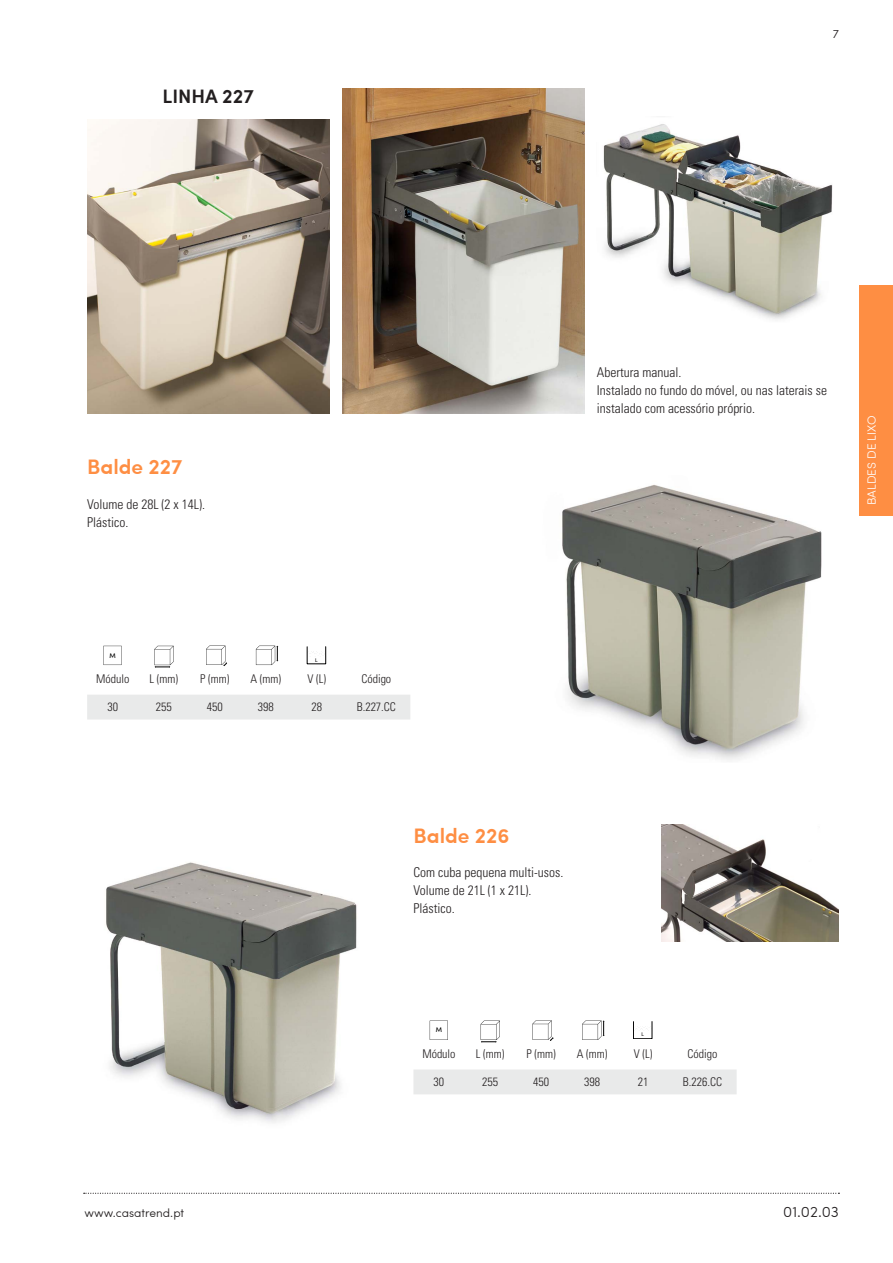
<style>
.page{position:relative;width:893px;height:1263px;background:#fff}
.page>*{position:absolute;margin:0;border:0;box-sizing:border-box;transform-origin:0 0}
.t1{font:600 21px "Sofia Pro";color:#fe8e43}
.t2{font:600 19.5px "Sofia Pro";color:#231f20}
.t3{font:300 15px "Sofia Pro";color:#231f20}
.t4{font:300 condensed 13.5px/18px "Univers LT Std";color:#231f20}
.Tabela{font:300 condensed 12px "Univers LT Std";color:#231f20}
.t5{font:300 12px "Sofia Pro";color:#231f20}
.t6{font:300 12px "Sofia Pro";color:#fff}
.t7{font:500 6.75px "Sofia Pro";color:#000}
.t8{font:500 5.4px "Sofia Pro";color:#000}
</style>
<div class="page">
<svg style="left:84px;top:1193px;width:755px;height:1px"></svg>
<div style="left:859px;top:285px;width:34px;height:231px;background:#fe8e43"></div>
<img style="left:562px;top:485px;width:260px;height:275px">
<img style="left:106px;top:862px;width:251px;height:261px">
<img style="left:342px;top:88px;width:242px;height:325px">
<img style="left:87px;top:120px;width:242px;height:293px">
<img style="left:603px;top:124px;width:230px;height:196px">
<img style="left:662px;top:825px;width:177px;height:117px">
<div style="left:413px;top:1069px;width:324px;height:25px;background:#e9eaea"></div>
<svg style="left:582px;top:1020px;width:23px;height:20px"></svg>
<svg style="left:481px;top:1021px;width:19px;height:22px"></svg>
<svg style="left:430px;top:1021px;width:18px;height:19px"></svg>
<svg style="left:532px;top:1020px;width:21px;height:21px"></svg>
<div style="left:633px;top:1021px;width:19px;height:18px;border:1px solid #000"></div>
<div style="left:87px;top:695px;width:323px;height:24px;background:#e9eaea"></div>
<svg style="left:256px;top:646px;width:22px;height:19px"></svg>
<svg style="left:154px;top:646px;width:20px;height:22px"></svg>
<svg style="left:103px;top:646px;width:19px;height:19px"></svg>
<svg style="left:206px;top:645px;width:21px;height:21px"></svg>
<p class="t2" style="left:163px;top:81px;width:93px">LINHA 227</p>
<p class="t5" style="left:833px;top:25px;width:8px">7</p>
<p class="t1" style="left:87px;top:451px;width:97px">Balde 227</p>
<p class="t4" style="left:87px;top:495px;width:119px">Volume de 28L (2 x 14L).</p>
<p class="t4" style="left:87px;top:513px;width:43px">Plástico.</p>
<p class="t4" style="left:597px;top:364px;width:86px">Abertura manual.</p>
<p class="t4" style="left:597px;top:382px;width:232px">Instalado no fundo do móvel, ou nas laterais se instalado com acessório próprio.</p>
<p class="t6" style="left:863px;top:505px;width:92px;rotate:-90deg">BALDES DE LIXO</p>
<p class="t7" style="left:110px;top:650px;width:8px">M</p>
<p class="t8" style="left:315px;top:656px;width:4px">L</p>
<p class="Tabela" style="left:96px;top:672px;width:35px">Módulo</p>
<p class="Tabela" style="left:149px;top:672px;width:30px">L (mm)</p>
<p class="Tabela" style="left:200px;top:672px;width:31px">P (mm)</p>
<p class="Tabela" style="left:250px;top:672px;width:32px">A (mm)</p>
<p class="Tabela" style="left:307px;top:672px;width:20px">V (L)</p>
<p class="Tabela" style="left:361px;top:672px;width:31px">Código</p>
<p class="Tabela" style="left:107px;top:700px;width:12px">30</p>
<p class="Tabela" style="left:156px;top:700px;width:17px">255</p>
<p class="Tabela" style="left:207px;top:700px;width:17px">450</p>
<p class="Tabela" style="left:258px;top:700px;width:17px">398</p>
<p class="Tabela" style="left:311px;top:700px;width:12px">28</p>
<p class="Tabela" style="left:357px;top:700px;width:41px">B.227.CC</p>
<p class="t1" style="left:413px;top:819px;width:97px">Balde 226</p>
<p class="t4" style="left:413px;top:864px;width:151px">Com cuba pequena multi-usos.</p>
<p class="t4" style="left:413px;top:882px;width:119px">Volume de 21L (1 x 21L).</p>
<p class="t4" style="left:413px;top:900px;width:43px">Plástico.</p>
<p class="t7" style="left:436px;top:1025px;width:8px">M</p>
<p class="t8" style="left:641px;top:1031px;width:4px">L</p>
<p class="Tabela" style="left:422px;top:1047px;width:35px">Módulo</p>
<p class="Tabela" style="left:476px;top:1047px;width:30px">L (mm)</p>
<p class="Tabela" style="left:526px;top:1047px;width:31px">P (mm)</p>
<p class="Tabela" style="left:577px;top:1047px;width:32px">A (mm)</p>
<p class="Tabela" style="left:634px;top:1047px;width:20px">V (L)</p>
<p class="Tabela" style="left:688px;top:1047px;width:31px">Código</p>
<p class="Tabela" style="left:434px;top:1075px;width:12px">30</p>
<p class="Tabela" style="left:482px;top:1075px;width:17px">255</p>
<p class="Tabela" style="left:533px;top:1075px;width:17px">450</p>
<p class="Tabela" style="left:584px;top:1075px;width:17px">398</p>
<p class="Tabela" style="left:638px;top:1075px;width:12px">21</p>
<p class="Tabela" style="left:683px;top:1075px;width:41px">B.226.CC</p>
<p class="t5" style="left:84px;top:1204px;width:101px">www.casatrend.pt</p>
<p class="t3" style="left:783px;top:1201px;width:57px">01.02.03</p>
</div>
